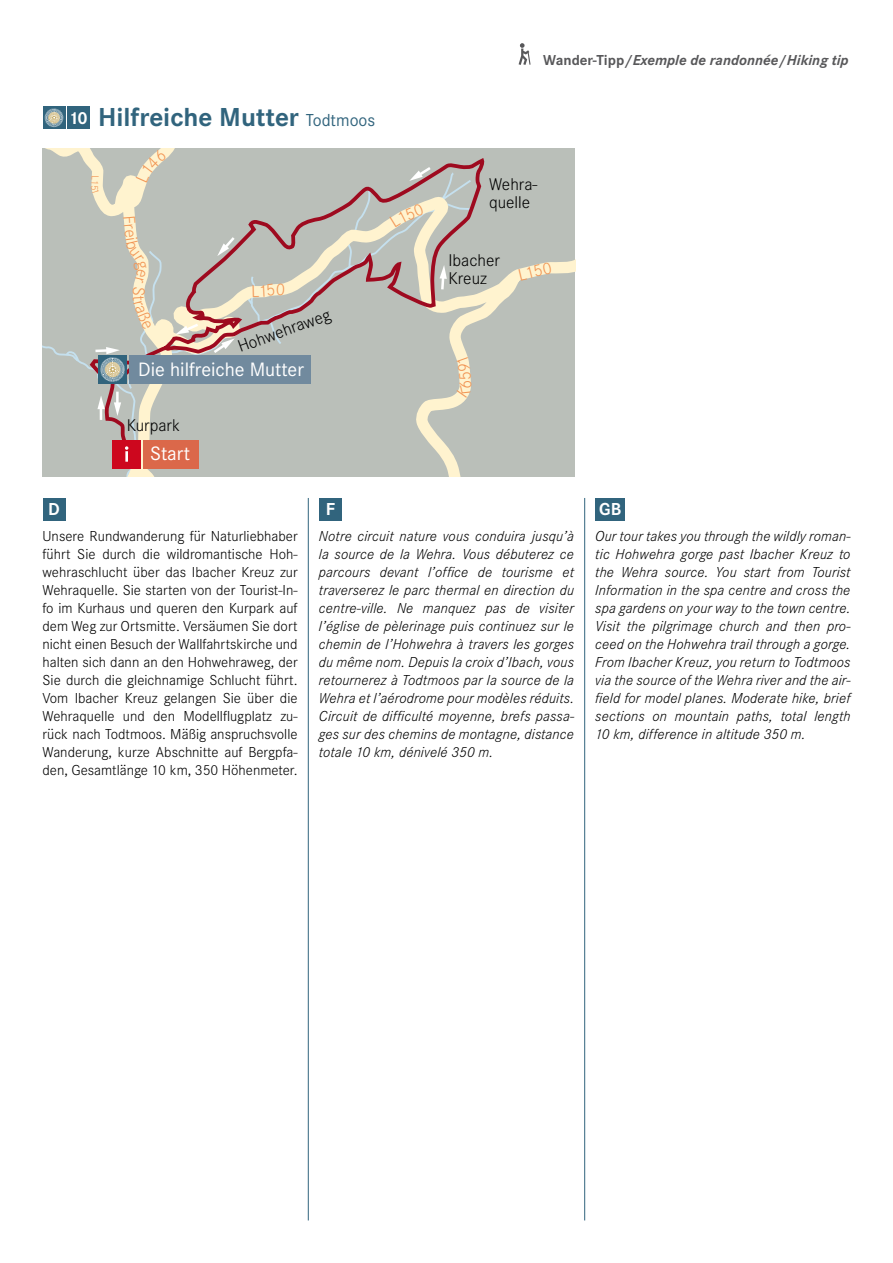
<style>
.page{position:relative;width:893px;height:1263px;background:#fff}
.page>*{position:absolute;margin:0;border:0;box-sizing:border-box;transform-origin:0 0}
.t1{font:700 27px "Corporate S";color:#31647d}
.t2{font:20.1px "Corporate S";color:#fff}
.t3{font:700 18px "Corporate S";color:#fff}
.t4{font:300 17.55px/17.5px "Corporate S";color:#000}
.t5{font:italic 300 15px/18px "Corporate S";letter-spacing:.01em;color:#000;text-align:justify}
.t6{font:300 15px/18px "Corporate S";color:#000;text-align:justify}
.t7{font:italic 700 15px "Corporate S";color:#58585a}
.s1{font-weight:400;font-size:18px}
.s2{font-style:normal}
</style>
<div class="page">
<svg style="left:519px;top:43px;width:12px;height:22px"></svg>
<div style="left:43px;top:106px;width:22px;height:23px;background:#31647d"></div>
<svg style="left:45px;top:108px;width:19px;height:20px"></svg>
<div style="left:67px;top:106px;width:23px;height:23px;background:#31647d"></div>
<div style="left:43px;top:498px;width:22px;height:23px;background:#31647d"></div>
<div style="left:319px;top:498px;width:23px;height:23px;background:#31647d"></div>
<hr style="left:308px;top:498px;width:1px;height:722px;background:#31647d">
<hr style="left:584px;top:498px;width:1px;height:722px;background:#31647d">
<div style="left:595px;top:498px;width:30px;height:23px;background:#31647d"></div>
<div style="left:43px;top:149px;width:532px;height:328px;background:#babfb9"></div>
<svg style="left:88px;top:161px;width:398px;height:293px"></svg>
<div style="left:143px;top:440px;width:55px;height:28px;background:#db684a"></div>
<div style="left:112px;top:440px;width:29px;height:28px;background:#cd071e"></div>
<svg style="left:125px;top:446px;width:3px;height:16px"></svg>
<svg style="left:97px;top:395px;width:8px;height:25px"></svg>
<svg style="left:114px;top:392px;width:7px;height:24px"></svg>
<svg style="left:211px;top:338px;width:24px;height:17px"></svg>
<svg style="left:440px;top:265px;width:7px;height:27px"></svg>
<svg style="left:409px;top:165px;width:24px;height:16px"></svg>
<svg style="left:175px;top:321px;width:26px;height:14px"></svg>
<svg style="left:217px;top:234px;width:20px;height:22px"></svg>
<div style="left:129px;top:355px;width:182px;height:29px;background:#718a9e"></div>
<div style="left:98px;top:355px;width:29px;height:29px;background:#31647d"></div>
<svg style="left:93px;top:347px;width:32px;height:35px"></svg>
<svg style="left:136px;top:149px;width:31px;height:33px"></svg>
<svg style="left:91px;top:176px;width:8px;height:17px"></svg>
<svg style="left:123px;top:216px;width:29px;height:114px"></svg>
<svg style="left:253px;top:284px;width:32px;height:13px"></svg>
<svg style="left:390px;top:203px;width:34px;height:24px"></svg>
<svg style="left:518px;top:262px;width:34px;height:18px"></svg>
<svg style="left:457px;top:357px;width:14px;height:41px"></svg>
<p class="t3" style="left:68px;top:108px;width:21px">10</p>
<h1 class="t1" style="left:98px;top:101px;width:279px">Hilfreiche Mutter <span class="s1">Todtmoos</span></h1>
<p class="t4" style="left:235px;top:339px;width:99px;rotate:-20deg">Hohwehraweg</p>
<h2 class="t2" style="left:138px;top:358px;width:167px">Die hilfreiche Mutter</h2>
<p class="t4" style="left:127px;top:417px;width:55px">Kurpark</p>
<h2 class="t2" style="left:150px;top:442px;width:41px">Start</h2>
<p class="t3" style="left:48px;top:499px;width:13px">D</p>
<p class="t3" style="left:326px;top:499px;width:11px">F</p>
<p class="t7" style="left:543px;top:51px;width:307px"><span class="s2">Wander-Tipp/</span>Exemple de randonnée<span class="s2">/</span>Hiking tip</p>
<p class="t4" style="left:489px;top:176px;width:50px">Wehra&shy;quelle</p>
<p class="t4" style="left:448px;top:252px;width:53px">Ibacher<br>Kreuz</p>
<p class="t3" style="left:599px;top:499px;width:24px">GB</p>
<p class="t6" style="left:43px;top:527px;width:257px">Unsere Rundwanderung für Naturliebhaber führt Sie durch die wildromantische Hoh&shy;wehraschlucht über das Ibacher Kreuz zur Wehraquelle. Sie starten von der Tourist-In&shy;fo im Kurhaus und queren den Kurpark auf dem Weg zur Ortsmitte. Versäumen Sie dort nicht einen Besuch der Wallfahrtskirche und halten sich dann an den Hohwehraweg, der Sie durch die gleichnamige Schlucht führt.<br>Vom Ibacher Kreuz gelangen Sie über die Wehraquelle und den Modellflugplatz zu&shy;rück nach Todtmoos. Mäßig anspruchsvolle Wanderung, kurze Abschnitte auf Bergpfa&shy;den, Gesamtlänge 10 km, 350 Höhenmeter.</p>
<p class="t5" style="left:319px;top:527px;width:257px">Notre circuit nature vous conduira jusqu’à la source de la Wehra. Vous débuterez ce parcours devant l’office de tourisme et traverserez le parc thermal en direction du centre-ville. Ne manquez pas de visiter l’église de pèlerinage puis continuez sur le chemin de l’Hohwehra à travers les gorges du même nom. Depuis la croix d’Ibach, vous retournerez à Todtmoos par la source de la Wehra et l’aérodrome pour modèles réduits.<br>Circuit de difficulté moyenne, brefs passa&shy;ges sur des chemins de montagne, distance totale 10 km, dénivelé 350 m.</p>
<p class="t5" style="left:595px;top:527px;width:257px">Our tour takes you through the wildly roman&shy;tic Hohwehra gorge past Ibacher Kreuz to the Wehra source. You start from Tourist Information in the spa centre and cross the spa gardens on your way to the town centre.<br>Visit the pilgrimage church and then pro&shy;ceed on the Hohwehra trail through a gorge.<br>From Ibacher Kreuz, you return to Todtmoos via the source of the Wehra river and the air&shy;field for model planes. Moderate hike, brief sections on mountain paths, total length 10 km, difference in altitude 350 m.</p>
</div>
